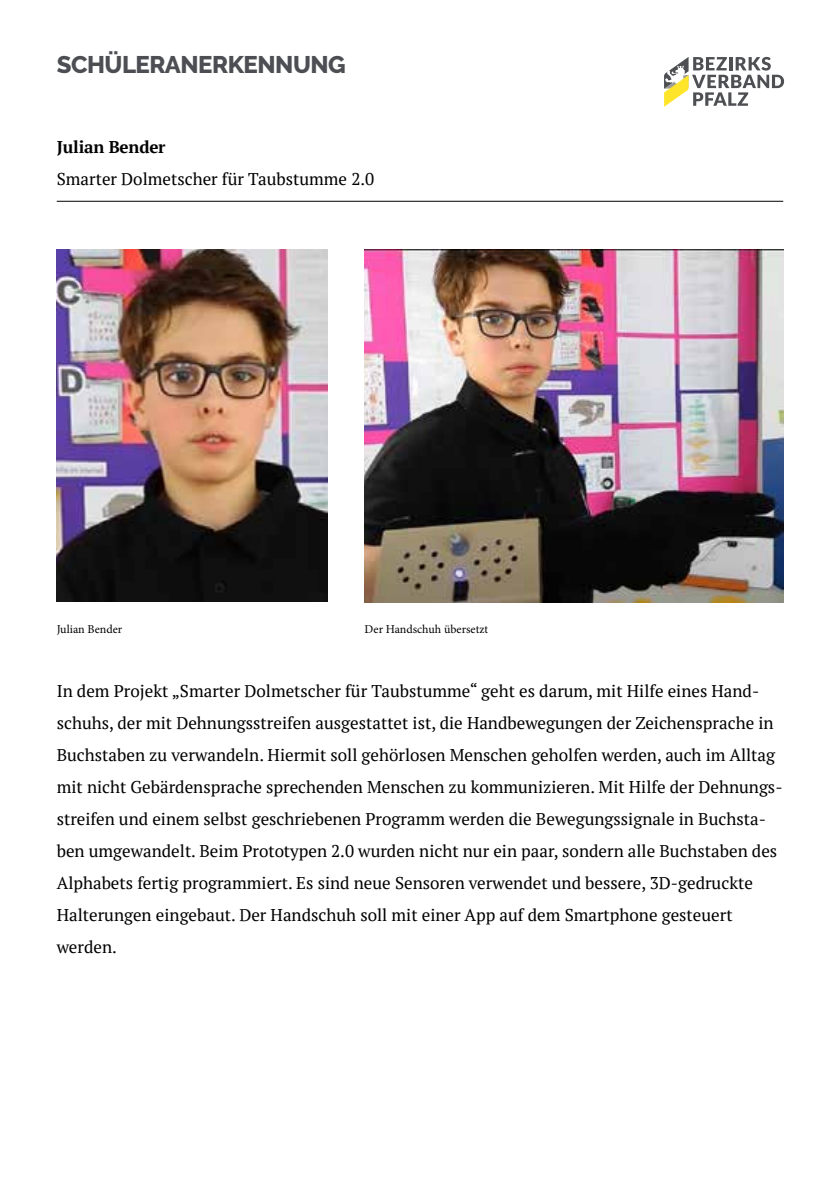
<style>
.page{position:relative;width:840px;height:1191px;background:#fff}
.page>*{position:absolute;margin:0;border:0;box-sizing:border-box;transform-origin:0 0}
.t1{font:800 24px "Raleway";letter-spacing:-.02em;color:#4d4e53}
.t2{font:17px/32px "PT Serif";color:#000}
.t3{font:700 17px "PT Serif";letter-spacing:-.01em;color:#000}
.t4{font:12px "Minion Pro";color:#000}
</style>
<div class="page">
<svg style="left:664px;top:57px;width:119px;height:50px"></svg>
<hr style="left:57px;top:201px;width:725px;height:1px;background:#000">
<img style="left:57px;top:249px;width:270px;height:352px">
<img style="left:364px;top:249px;width:418px;height:353px">
<h1 class="t1" style="left:57px;top:51px;width:290px">SCHÜLERANERKENNUNG</h1>
<p class="t3" style="left:57px;top:135px;width:110px">Julian Bender</p>
<p class="t2" style="left:57px;top:162px;width:319px">Smarter Dolmetscher für Taubstumme 2.0</p>
<p class="t4" style="left:57px;top:621px;width:67px">Julian Bender</p>
<p class="t4" style="left:364px;top:621px;width:125px">Der Handschuh übersetzt</p>
<p class="t2" style="left:57px;top:674px;width:727px">In dem Projekt „Smarter Dolmetscher für Taubstumme“ geht es darum, mit Hilfe eines Hand&shy;schuhs, der mit Dehnungsstreifen ausgestattet ist, die Handbewegungen der Zeichensprache in Buchstaben zu verwandeln. Hiermit soll gehörlosen Menschen geholfen werden, auch im Alltag mit nicht Gebärdensprache sprechenden Menschen zu kommunizieren. Mit Hilfe der Dehnungs&shy;streifen und einem selbst geschriebenen Programm werden die Bewegungssignale in Buchsta&shy;ben umgewandelt. Beim Prototypen 2.0 wurden nicht nur ein paar, sondern alle Buchstaben des Alphabets fertig programmiert. Es sind neue Sensoren verwendet und bessere, 3D-gedruckte Halterungen eingebaut. Der Handschuh soll mit einer App auf dem Smartphone gesteuert werden.</p>
</div>
